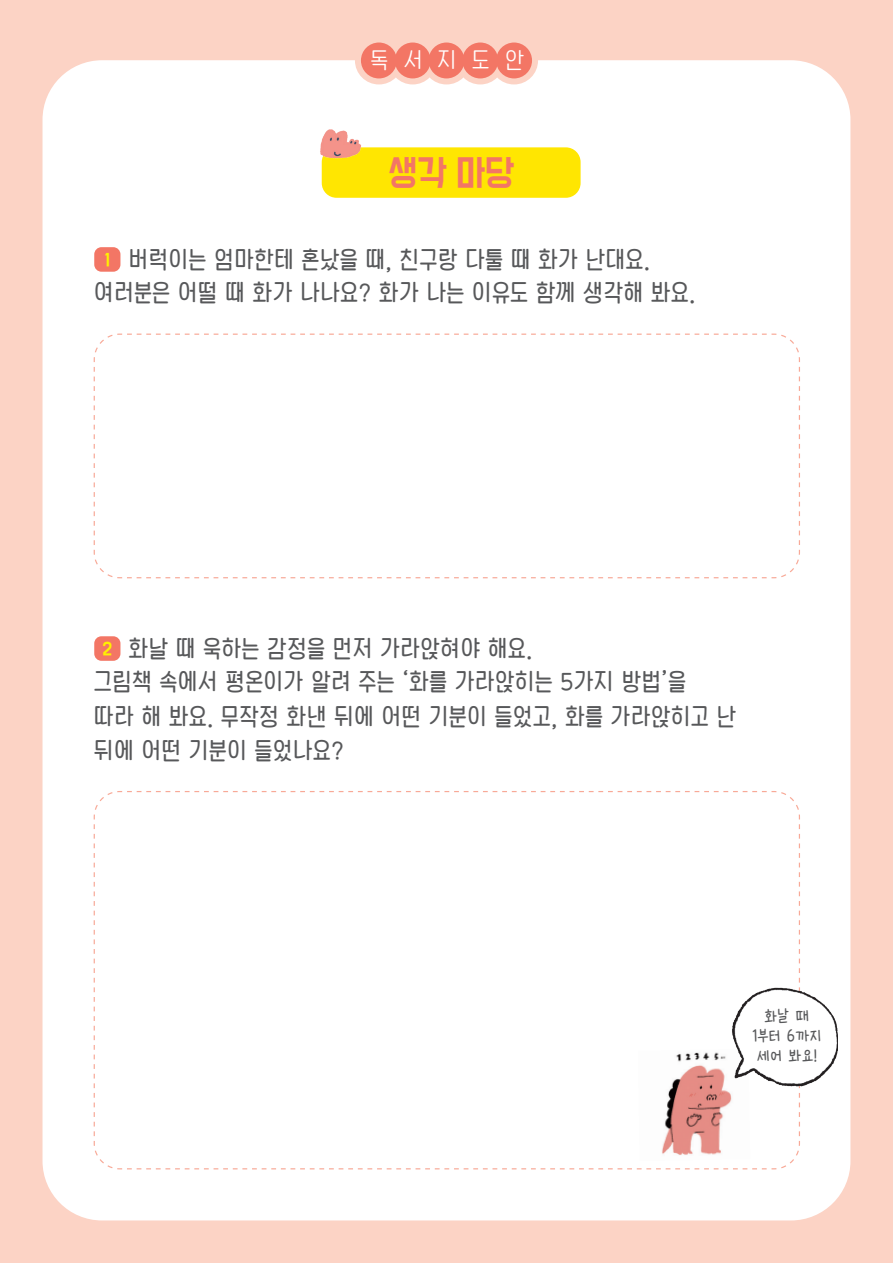
<style>
.page{position:relative;width:893px;height:1263px;background:#fcd3c5}
.page>*{position:absolute;margin:0;border:0;box-sizing:border-box;transform-origin:0 0}
.t1{font:32.55px "BM Do Hyeon OTF";color:#f37665;scale:.95 1}
.t2{font:24px/34.2px "OT Gongjungjeonhwa R";letter-spacing:.04em;color:#57585a;scale:.95 1}
.t3{font:22.5px "OT Gongjungjeonhwa L";letter-spacing:.7em;color:#fff}
.t4{font:17.85px/19.8px "Ownglyph leejung";letter-spacing:.03em;color:#57585a;text-align:center}
.s1{font-family:"BM Do Hyeon OTF";font-size:15.9px;color:#fff101}
</style>
<div class="page">
<div style="left:43px;top:60px;width:807px;height:1160px;background:#fff;border-radius:60px"></div>
<div style="left:355px;top:37px;width:48px;height:47px;border:12px solid #fcd3c5;border-radius:50%"></div>
<div style="left:389px;top:37px;width:48px;height:47px;border:12px solid #fcd3c5;border-radius:50%"></div>
<div style="left:422px;top:37px;width:48px;height:47px;border:12px solid #fcd3c5;border-radius:50%"></div>
<div style="left:456px;top:37px;width:48px;height:47px;border:12px solid #fcd3c5;border-radius:50%"></div>
<div style="left:490px;top:37px;width:48px;height:47px;border:12px solid #fcd3c5;border-radius:50%"></div>
<div style="left:361px;top:43px;width:36px;height:35px;background:#f37665;border-radius:50%"></div>
<div style="left:395px;top:43px;width:36px;height:35px;background:#f37665;border-radius:50%"></div>
<div style="left:428px;top:43px;width:36px;height:35px;background:#f37665;border-radius:50%"></div>
<div style="left:462px;top:43px;width:36px;height:35px;background:#f37665;border-radius:50%"></div>
<div style="left:496px;top:43px;width:36px;height:35px;background:#f37665;border-radius:50%"></div>
<div style="left:94px;top:636px;width:26px;height:25px;background:#f37665;border-radius:7px"></div>
<div style="left:94px;top:247px;width:26px;height:25px;background:#f37665;border-radius:7px"></div>
<svg style="left:93px;top:333px;width:707px;height:246px"></svg>
<svg style="left:93px;top:791px;width:707px;height:379px"></svg>
<img style="left:638px;top:1049px;width:112px;height:112px">
<img style="left:720px;top:985px;width:118px;height:104px">
<div style="left:322px;top:147px;width:259px;height:51px;background:#ffe601;border-radius:15px"></div>
<img style="left:320px;top:129px;width:45px;height:34px">
<p class="t3" style="left:371px;top:49px;width:155px">독서지도안</p>
<h1 class="t1" style="left:388px;top:156px;width:134px">생각 마당</h1>
<p class="t2" style="left:94px;top:243px;width:634px;line-height:33.8px;text-indent:10px"><span class="s1">1</span> 버럭이는 엄마한테 혼났을 때, 친구랑 다툴 때 화가 난대요. 여러분은 어떨 때 화가 나나요? 화가 나는 이유도 함께 생각해 봐요.</p>
<p class="t2" style="left:94px;top:632px;width:677px;text-indent:9px"><span class="s1">2</span> 화날 때 욱하는 감정을 먼저 가라앉혀야 해요.<br>그림책 속에서 평온이가 알려 주는 ‘화를 가라앉히는 5가지 방법’을<br>따라 해 봐요. 무작정 화낸 뒤에 어떤 기분이 들었고, 화를 가라앉히고 난 뒤에 어떤 기분이 들었나요?</p>
<p class="t4" style="left:752px;top:1007px;width:70px">화날 때<br>1부터 6까지 세어 봐요!</p>
</div>
